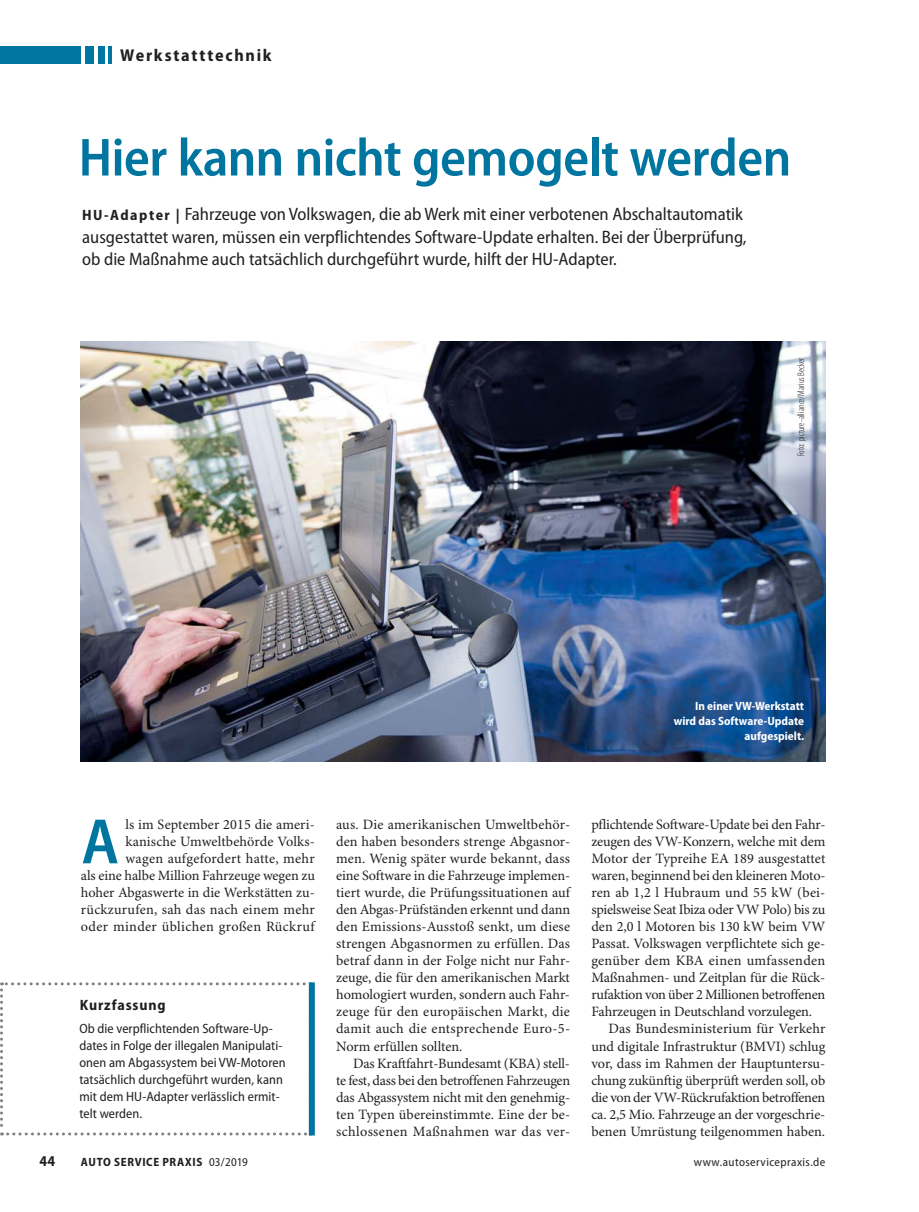
<style>
.page{position:relative;width:919px;height:1212px;background:#fff}
.page>*{position:absolute;margin:0;border:0;box-sizing:border-box;transform-origin:0 0}
.t1{font:600 semi-condensed 64.65px "Myriad Pro";color:#00759f}
.t2{font:600 semi-condensed 54px "Myriad Pro";letter-spacing:-.01em;color:#00759f}
.t3{font:semi-condensed 18px/22.5px "Myriad Pro";color:#231f20}
.t4{font:700 semi-condensed 17.25px "Myriad Pro";letter-spacing:.1em;color:#231f20}
.t5{font:700 semi-condensed 15px "Myriad Pro";letter-spacing:.055em;color:#231f20}
.t6{font:14.25px/17px "Minion Pro";color:#231f20;text-align:justify}
.t7{font:14.25px "Minion Pro";letter-spacing:-.02em;color:#231f20}
.t8{font:14.25px "Minion Pro";letter-spacing:.02em;color:#231f20}
.t9{font:semi-condensed 13.5px/17px "Myriad Pro";letter-spacing:.005em;color:#231f20}
.t10{font:700 semi-condensed 12px/15px "Myriad Pro";color:#fff;text-align:right}
.t11{font:700 semi-condensed 12px "Myriad Pro";letter-spacing:.055em;color:#231f20}
.t12{font:semi-condensed 12px "Myriad Pro";letter-spacing:.035em;color:#231f20}
.t13{font:300 condensed 9.75px "Myriad Pro";color:#231f20}
.s1{font-weight:700;font-size:15px}
.s2{font-weight:400}
</style>
<div class="page">
<svg style="left:0;top:982px;width:309px;height:153px"></svg>
<div style="left:309px;top:982px;width:6px;height:153px;background:#00759f"></div>
<img style="left:81px;top:342px;width:744px;height:419px">
<hr style="left:108px;top:47px;width:4px;height:17px;background:#00759f">
<div style="left:85px;top:47px;width:9px;height:17px;background:#00759f"></div>
<div style="left:98px;top:47px;width:6px;height:17px;background:#00759f"></div>
<div style="left:0;top:47px;width:81px;height:17px;background:#00759f"></div>
<p class="t4" style="left:120px;top:49px;width:153px">Werkstatttechnik</p>
<h2 class="t2" style="left:79px;top:137px;width:714px">Hier kann nicht gemogelt werden</h2>
<p class="t3" style="left:82px;top:205px;width:665px"><span class="s1">HU-Adapter |</span> Fahrzeuge von Volkswagen, die ab Werk mit einer verbotenen Abschaltautomatik ausgestattet waren, müssen ein verpflichtendes Software-Update erhalten. Bei der Überprüfung, ob die Maßnahme auch tatsächlich durchgeführt wurde, hilft der HU-Adapter.</p>
<p class="t13" style="left:797px;top:456px;width:100px;rotate:-90deg">Foto: picture-alliance/Marius Becker</p>
<p class="t10" style="left:673px;top:700px;width:132px">In einer VW-Werkstatt wird das Software-Update aufgespielt.</p>
<p class="t6" style="left:81px;top:817px;width:235px;text-align:right">ls im September 2015 die ameri&shy;kanische Umweltbehörde Volks-<br>wagen aufgefordert hatte, mehr<br>als eine halbe Million Fahrzeuge wegen zu hoher Abgaswerte in die Werkstätten zu&shy;rückzurufen, sah das nach einem mehr oder minder üblichen großen Rückruf</p>
<h1 class="t1" style="left:81px;top:817px;width:39px">A</h1>
<p class="t5" style="left:80px;top:999px;width:87px">Kurzfassung</p>
<p class="t9" style="left:79px;top:1022px;width:208px">Ob die verpflichtenden Software-Up&shy;dates in Folge der illegalen Manipulati&shy;onen am Abgassystem bei VW-Motoren tatsächlich durchgeführt wurden, kann mit dem HU-Adapter verlässlich ermit&shy;telt werden.</p>
<p class="t6" style="left:336px;top:817px;width:235px">aus. Die amerikanischen Umweltbehör&shy;den haben besonders strenge Abgasnor&shy;men. Wenig später wurde bekannt, dass eine Software in die Fahrzeuge implemen&shy;tiert wurde, die Prüfungssituationen auf den Abgas-Prüfständen erkennt und dann den Emissions-Ausstoß senkt, um diese strengen Abgasnormen zu erfüllen. Das betraf dann in der Folge nicht nur Fahr&shy;zeuge, die für den amerikanischen Markt homologiert wurden, sondern auch Fahr&shy;zeuge für den europäischen Markt, die damit auch die entsprechende Euro-5- Norm erfüllen sollten.</p>
<p class="t6" style="left:336px;top:1056px;width:235px;text-indent:17px">Das Kraftfahrt-Bundesamt (KBA) stell&shy;te fest, dass bei den betroffenen Fahrzeugen das Abgassystem nicht mit den genehmig&shy;ten Typen übereinstimmte. Eine der be&shy;schlossenen Maßnahmen war das ver-</p>
<p class="t6" style="left:591px;top:817px;width:235px">pflichtende Software-Update bei den Fahr-</p>
<p class="t6" style="left:591px;top:834px;width:235px">zeugen des VW-Konzern, welche mit dem</p>
<p class="t6" style="left:591px;top:851px;width:235px">Motor der Typreihe EA 189 ausgestattet</p>
<p class="t6" style="left:591px;top:868px;width:235px">waren, beginnend bei den kleineren Moto-</p>
<p class="t6" style="left:591px;top:885px;width:235px">ren ab 1,2 l Hubraum und 55 kW (bei-</p>
<p class="t6" style="left:591px;top:902px;width:235px">spielsweise Seat Ibiza oder VW Polo) bis zu</p>
<p class="t6" style="left:591px;top:919px;width:235px">den 2,0 l Motoren bis 130 kW beim VW</p>
<p class="t6" style="left:591px;top:936px;width:235px">Passat. Volkswagen verpflichtete sich ge-</p>
<p class="t8" style="left:591px;top:955px;width:235px">genüber dem KBA einen umfassenden</p>
<p class="t6" style="left:591px;top:971px;width:235px">Maßnahmen- und Zeitplan für die Rück-</p>
<p class="t7" style="left:591px;top:989px;width:235px">rufaktion von über 2 Millionen betroffenen</p>
<p class="t6" style="left:591px;top:1005px;width:222px">Fahrzeugen in Deutschland vorzulegen.</p>
<p class="t6" style="left:608px;top:1022px;width:218px">Das Bundesministerium für Verkehr</p>
<p class="t6" style="left:591px;top:1039px;width:235px">und digitale Infrastruktur (BMVI) schlug</p>
<p class="t6" style="left:591px;top:1056px;width:235px">vor, dass im Rahmen der Hauptuntersu-</p>
<p class="t6" style="left:591px;top:1073px;width:235px">chung zukünftig überprüft werden soll, ob</p>
<p class="t7" style="left:591px;top:1091px;width:235px">die von der VW-Rückrufaktion betroffenen</p>
<p class="t6" style="left:591px;top:1107px;width:235px">ca. 2,5 Mio. Fahrzeuge an der vorgeschrie-</p>
<p class="t6" style="left:591px;top:1124px;width:235px">benen Umrüstung teilgenommen haben.</p>
<p class="t5" style="left:39px;top:1155px;width:17px">44</p>
<p class="t11" style="left:81px;top:1157px;width:168px">AUTO SERVICE PRAXIS <span class="s2">03/2019</span></p>
<p class="t12" style="left:693px;top:1157px;width:133px">www.autoservicepraxis.de</p>
</div>
